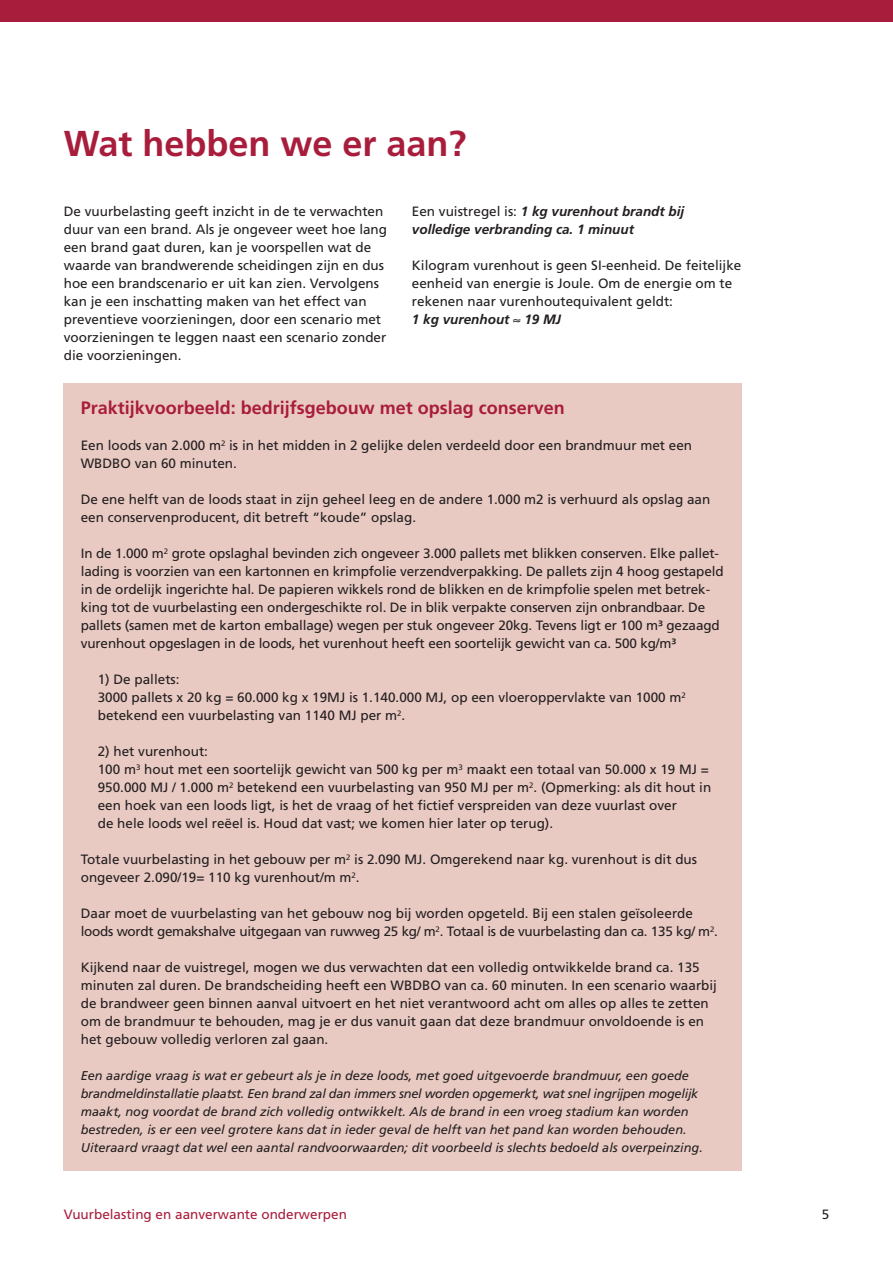
<style>
.page{position:relative;width:893px;height:1263px;background:#fff}
.page>*{position:absolute;margin:0;border:0;box-sizing:border-box;transform-origin:0 0}
.Kop_1_DO{font:700 36px "Frutiger";color:#a91d3c}
.Tussenkop_DO{font:700 18px "Frutiger";color:#a91d3c}
.Platte_tekst_DO{font:13.5px/18px "Frutiger";color:#231f20}
.Platte_tekst_DO-2{font:italic 700 13.5px/18px "Frutiger";color:#231f20}
.t1{font:13.5px "Frutiger";color:#a91d3c}
.Platte_tekst_DO-3{font:italic 12.75px/18px "Frutiger";color:#231f20}
.s1{font-weight:400;font-style:normal}
.s2{font-weight:700;font-style:italic}
</style>
<div class="page">
<div style="left:0;top:0;width:893px;height:21px;background:#a91d3c"></div>
<div style="left:64px;top:383px;width:678px;height:788px;background:#e9cac3"></div>
<p class="Kop_1_DO" style="left:64px;top:122px;width:404px">Wat hebben we er aan?</p>
<p class="Platte_tekst_DO" style="left:64px;top:202px;width:325px">De vuurbelasting geeft inzicht in de te verwachten duur van een brand. Als je ongeveer weet hoe lang een brand gaat duren, kan je voorspellen wat de waarde van brandwerende scheidingen zijn en dus hoe een brandscenario er uit kan zien. Vervolgens kan je een inschatting maken van het effect van preventieve voorzieningen, door een scenario met voorzieningen te leggen naast een scenario zonder die voorzieningen.</p>
<p class="Platte_tekst_DO-2" style="left:412px;top:202px;width:274px"><span class="s1">Een vuistregel is:</span> 1 kg vurenhout brandt bij volledige verbranding ca. 1 minuut</p>
<p class="Platte_tekst_DO" style="left:412px;top:256px;width:331px">Kilogram vurenhout is geen SI-eenheid. De feitelijke eenheid van energie is Joule. Om de energie om te rekenen naar vurenhoutequivalent geldt:<br><span class="s2">1 kg vurenhout</span> ≈ <span class="s2">19 MJ</span></p>
<p class="Tussenkop_DO" style="left:81px;top:397px;width:486px">Praktijkvoorbeeld: bedrijfsgebouw met opslag conserven</p>
<p class="Platte_tekst_DO" style="left:81px;top:436px;width:613px">Een loods van 2.000 m<sup>2</sup> is in het midden in 2 gelijke delen verdeeld door een brandmuur met een<br>WBDBO van 60 minuten.</p>
<p class="Platte_tekst_DO" style="left:81px;top:490px;width:631px">De ene helft van de loods staat in zijn geheel leeg en de andere 1.000 m2 is verhuurd als opslag aan een conservenproducent, dit betreft “koude” opslag.</p>
<p class="Platte_tekst_DO" style="left:81px;top:544px;width:644px">In de 1.000 m<sup>2</sup> grote opslaghal bevinden zich ongeveer 3.000 pallets met blikken conserven. Elke pallet&shy;lading is voorzien van een kartonnen en krimpfolie verzendverpakking. De pallets zijn 4 hoog gestapeld in de ordelijk ingerichte hal. De papieren wikkels rond de blikken en de krimpfolie spelen met betrek&shy;king tot de vuurbelasting een ondergeschikte rol. De in blik verpakte conserven zijn onbrandbaar. De pallets (samen met de karton emballage) wegen per stuk ongeveer 20kg. Tevens ligt er 100 m³ gezaagd vurenhout opgeslagen in de loods, het vurenhout heeft een soortelijk gewicht van ca. 500 kg/m³</p>
<p class="Platte_tekst_DO" style="left:98px;top:670px;width:83px">1) De pallets:</p>
<p class="Platte_tekst_DO" style="left:98px;top:688px;width:590px">3000 pallets x 20 kg = 60.000 kg x 19MJ is 1.140.000 MJ, op een vloeroppervlakte van 1000 m<sup>2 </sup>betekend een vuurbelasting van 1140 MJ per m<sup>2</sup>.</p>
<p class="Platte_tekst_DO" style="left:98px;top:742px;width:112px">2) het vurenhout:</p>
<p class="Platte_tekst_DO" style="left:98px;top:760px;width:615px">100 m<sup>3</sup> hout met een soortelijk gewicht van 500 kg per m<sup>3</sup> maakt een totaal van 50.000 x 19 MJ = 950.000 MJ / 1.000 m<sup>2</sup> betekend een vuurbelasting van 950 MJ per m<sup>2</sup>. (Opmerking: als dit hout in een hoek van een loods ligt, is het de vraag of het fictief verspreiden van deze vuurlast over<br>de hele loods wel reëel is. Houd dat vast; we komen hier later op terug).</p>
<p class="Platte_tekst_DO" style="left:81px;top:850px;width:618px">Totale vuurbelasting in het gebouw per m<sup>2</sup> is 2.090 MJ. Omgerekend naar kg. vurenhout is dit dus ongeveer 2.090/19= 110 kg vurenhout/m m<sup>2</sup>.</p>
<p class="Platte_tekst_DO" style="left:81px;top:904px;width:639px">Daar moet de vuurbelasting van het gebouw nog bij worden opgeteld. Bij een stalen geïsoleerde loods wordt gemakshalve uitgegaan van ruwweg 25 kg/ m<sup>2</sup>. Totaal is de vuurbelasting dan ca. 135 kg/ m<sup>2</sup>.</p>
<p class="Platte_tekst_DO" style="left:81px;top:958px;width:638px">Kijkend naar de vuistregel, mogen we dus verwachten dat een volledig ontwikkelde brand ca. 135 minuten zal duren. De brandscheiding heeft een WBDBO van ca. 60 minuten. In een scenario waarbij de brandweer geen binnen aanval uitvoert en het niet verantwoord acht om alles op alles te zetten om de brandmuur te behouden, mag je er dus vanuit gaan dat deze brandmuur onvoldoende is en het gebouw volledig verloren zal gaan.</p>
<p class="Platte_tekst_DO-3" style="left:81px;top:1066px;width:624px">Een aardige vraag is wat er gebeurt als je in deze loods, met goed uitgevoerde brandmuur, een goede brandmeldinstallatie plaatst. Een brand zal dan immers snel worden opgemerkt, wat snel ingrijpen mogelijk maakt, nog voordat de brand zich volledig ontwikkelt. Als de brand in een vroeg stadium kan worden bestreden, is er een veel grotere kans dat in ieder geval de helft van het pand kan worden behouden.<br>Uiteraard vraagt dat wel een aantal randvoorwaarden; dit voorbeeld is slechts bedoeld als overpeinzing.</p>
<p class="t1" style="left:64px;top:1207px;width:285px">Vuurbelasting en aanverwante onderwerpen</p>
<p class="Platte_tekst_DO" style="left:822px;top:1206px;width:9px">5</p>
</div>
